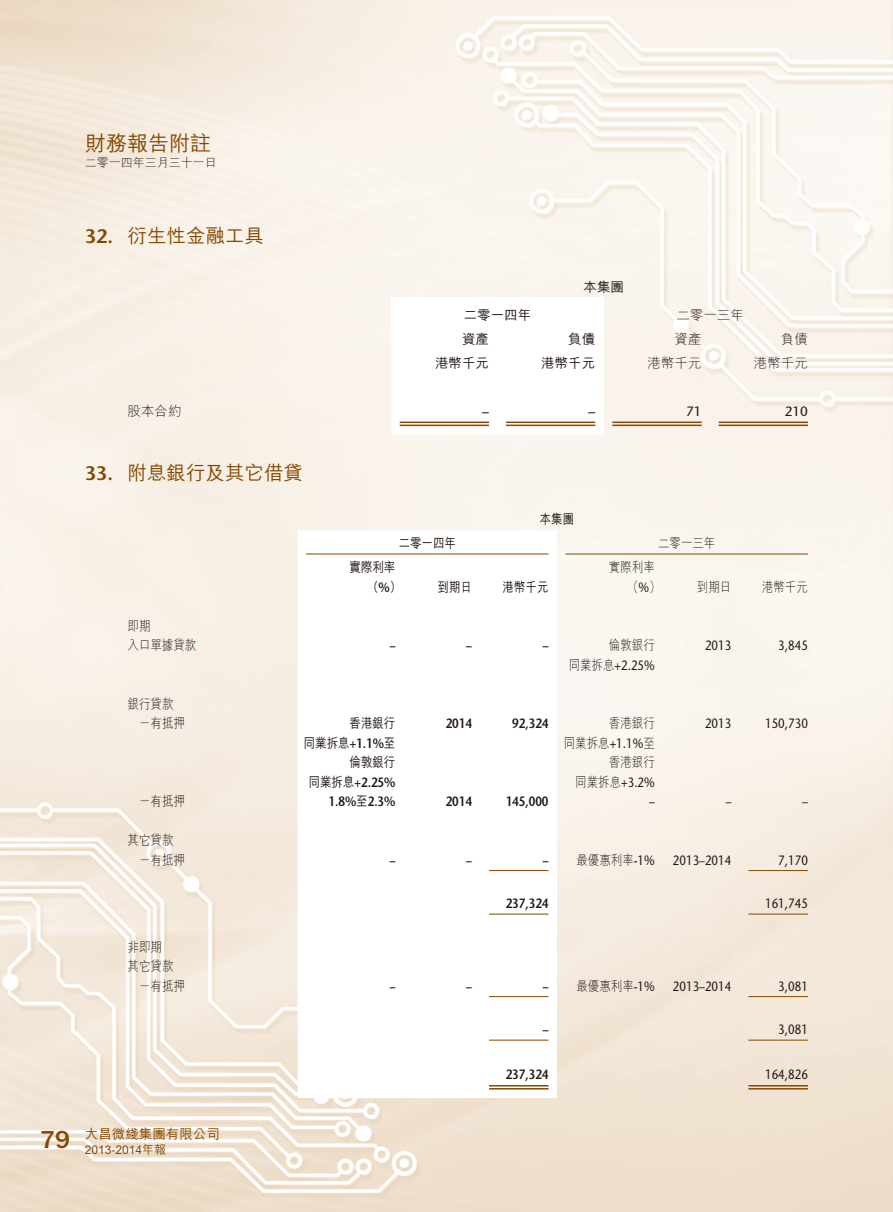
<style>
.page{position:relative;width:893px;height:1212px;background:#fff}
.page>*{position:absolute;margin:0;border:0;box-sizing:border-box;transform-origin:0 0}
.t1{font:21px "M Hei HK Medium E Ten B5 H";color:#844800}
.t2{font:19.5px "M Hei HK Medium E Ten B5 H";color:#844800}
.t3{font:13.5px/19.5px "M Hei HK Light E Ten B5 H";color:#231916;scale:.85 1}
.t4{font:500 13.5px "Stone Sans Std";color:#231916;scale:.85 1}
.t5{font:600 13.5px "Stone Sans Std";color:#231916;scale:.85 1}
.t6{font:13.5px/19.5px "M Hei HK Medium E Ten B5 H";color:#231916;scale:.85 1}
.t7{font:13.5px "M Hei HK Light E Ten B5 H";color:#231916}
.t8{font:13.5px "M Hei HK Medium E Ten B5 H";color:#231916}
.t9{font:13.5px "M Hei HK Medium E Ten B5 H";color:#844800}
.t10{font:500 13.5px "Stone Sans Std";color:#231916}
.t11{font:600 13.5px "Stone Sans Std";color:#231916}
.t12{font:12px "M Hei HK Medium E Ten B5 H";color:#844800}
.t13{font:12px "M Hei HK Light E Ten B5 H";color:#231916}
.s1{font-family:"Stone Sans Std";font-weight:600}
.s2{font-family:"Stone Sans Std";font-weight:500}
.s3{font-family:"M Hei HK Light E Ten B5 H";font-weight:400}
.s4{font-family:"M Hei HK Medium E Ten B5 H";font-weight:400}
</style>
<div class="page">
<img style="left:0;top:0;width:893px;height:1212px">
<div style="left:391px;top:297px;width:213px;height:24px;background:#fff"></div>
<svg style="left:391px;top:321px;width:213px;height:114px"></svg>
<hr style="left:400px;top:422px;width:89px;height:1px;background:#844800">
<hr style="left:400px;top:425px;width:89px;height:1px;background:#844800">
<hr style="left:506px;top:422px;width:89px;height:1px;background:#844800">
<hr style="left:506px;top:425px;width:89px;height:1px;background:#844800">
<hr style="left:612px;top:422px;width:90px;height:1px;background:#844800">
<hr style="left:612px;top:425px;width:90px;height:1px;background:#844800">
<hr style="left:719px;top:422px;width:89px;height:1px;background:#844800">
<hr style="left:719px;top:425px;width:89px;height:1px;background:#844800">
<svg style="left:298px;top:530px;width:259px;height:24px"></svg>
<svg style="left:298px;top:554px;width:259px;height:544px"></svg>
<hr style="left:306px;top:554px;width:243px;height:1px;background:#844800">
<hr style="left:566px;top:554px;width:242px;height:1px;background:#844800">
<hr style="left:489px;top:870px;width:60px;height:1px;background:#844800">
<hr style="left:748px;top:870px;width:60px;height:1px;background:#844800">
<hr style="left:489px;top:914px;width:60px;height:1px;background:#844800">
<hr style="left:748px;top:914px;width:60px;height:1px;background:#844800">
<hr style="left:489px;top:996px;width:60px;height:1px;background:#844800">
<hr style="left:748px;top:996px;width:60px;height:1px;background:#844800">
<hr style="left:489px;top:1040px;width:60px;height:1px;background:#844800">
<hr style="left:748px;top:1040px;width:60px;height:1px;background:#844800">
<hr style="left:489px;top:1085px;width:60px;height:1px;background:#844800">
<hr style="left:489px;top:1088px;width:60px;height:1px;background:#844800">
<hr style="left:748px;top:1085px;width:60px;height:1px;background:#844800">
<hr style="left:748px;top:1088px;width:60px;height:1px;background:#844800">
<h1 class="t1" style="left:85px;top:135px;width:127px">財務報告附註</h1>
<p class="t13" style="left:85px;top:158px;width:133px">二零一四年三月三十一日</p>
<h2 class="t2" style="left:85px;top:228px;width:181px"><span class="s1">32.</span> 衍生性金融工具</h2>
<p class="t8" style="left:584px;top:281px;width:42px">本集團</p>
<p class="t8" style="left:464px;top:310px;width:69px">二零一四年</p>
<p class="t7" style="left:676px;top:310px;width:69px">二零一三年</p>
<p class="t8" style="left:462px;top:334px;width:28px">資產</p>
<p class="t8" style="left:568px;top:334px;width:28px">負債</p>
<p class="t7" style="left:675px;top:334px;width:28px">資產</p>
<p class="t7" style="left:781px;top:334px;width:28px">負債</p>
<p class="t8" style="left:435px;top:358px;width:55px">港幣千元</p>
<p class="t8" style="left:541px;top:358px;width:55px">港幣千元</p>
<p class="t7" style="left:648px;top:358px;width:55px">港幣千元</p>
<p class="t7" style="left:754px;top:358px;width:55px">港幣千元</p>
<p class="t7" style="left:128px;top:406px;width:55px">股本合約</p>
<p class="t11" style="left:482px;top:405px;width:8px">–</p>
<p class="t11" style="left:589px;top:405px;width:8px">–</p>
<p class="t10" style="left:686px;top:405px;width:17px">71</p>
<p class="t10" style="left:785px;top:405px;width:25px">210</p>
<h2 class="t2" style="left:85px;top:465px;width:220px"><span class="s1">33.</span> 附息銀行及其它借貸</h2>
<p class="t3" style="left:128px;top:618px;width:83px">即期<br>入口單據貸款</p>
<p class="t6" style="left:540px;top:511px;width:42px">本集團</p>
<p class="t6" style="left:399px;top:535px;width:69px">二零一四年</p>
<p class="t3" style="left:658px;top:535px;width:69px">二零一三年</p>
<p class="t6" style="left:367px;top:559px;width:42px;text-indent:-17px">實際利率（<span class="s1">%</span>）</p>
<p class="t6" style="left:438px;top:579px;width:42px">到期日</p>
<p class="t6" style="left:503px;top:579px;width:55px">港幣千元</p>
<p class="t3" style="left:627px;top:559px;width:41px;text-indent:-18px">實際利率（<span class="s2">%</span>）</p>
<p class="t5" style="left:390px;top:639px;width:8px">–</p>
<p class="t5" style="left:466px;top:639px;width:8px">–</p>
<p class="t5" style="left:543px;top:639px;width:8px">–</p>
<p class="t3" style="left:609px;top:637px;width:56px">倫敦銀行</p>
<p class="t4" style="left:569px;top:658px;width:103px"><span class="s3">同業拆息</span>+2.25%</p>
<p class="t3" style="left:697px;top:579px;width:42px">到期日</p>
<p class="t3" style="left:762px;top:579px;width:56px">港幣千元</p>
<p class="t4" style="left:705px;top:639px;width:32px">2013</p>
<p class="t4" style="left:778px;top:639px;width:36px">3,845</p>
<p class="t3" style="left:139px;top:696px;width:55px;text-indent:-11px">銀行貸款－有抵押</p>
<p class="t6" style="left:304px;top:715px;width:109px;text-align:right">香港銀行<br>同業拆息<span class="s1">+1.1%</span>至倫敦銀行</p>
<p class="t5" style="left:309px;top:775px;width:104px"><span class="s4">同業拆息</span>+2.25%</p>
<p class="t5" style="left:446px;top:717px;width:32px">2014</p>
<p class="t5" style="left:512px;top:717px;width:44px">92,324</p>
<p class="t3" style="left:564px;top:715px;width:109px;text-align:right">香港銀行<br>同業拆息<span class="s2">+1.1%</span>至香港銀行</p>
<p class="t4" style="left:575px;top:775px;width:95px"><span class="s3">同業拆息</span>+3.2%</p>
<p class="t4" style="left:705px;top:717px;width:32px">2013</p>
<p class="t4" style="left:765px;top:717px;width:52px">150,730</p>
<p class="t3" style="left:139px;top:793px;width:55px">－有抵押</p>
<p class="t5" style="left:329px;top:795px;width:80px">1.8%<span class="s4">至</span>2.3%</p>
<p class="t5" style="left:446px;top:795px;width:32px">2014</p>
<p class="t5" style="left:506px;top:795px;width:52px">145,000</p>
<p class="t4" style="left:649px;top:795px;width:8px">–</p>
<p class="t4" style="left:726px;top:795px;width:8px">–</p>
<p class="t4" style="left:802px;top:795px;width:8px">–</p>
<p class="t3" style="left:139px;top:832px;width:55px;text-indent:-11px">其它貸款－有抵押</p>
<p class="t5" style="left:390px;top:853px;width:8px">–</p>
<p class="t5" style="left:466px;top:853px;width:8px">–</p>
<p class="t3" style="left:543px;top:852px;width:133px"><span class="s1">–</span> 最優惠利率<span class="s2">-1%</span></p>
<p class="t4" style="left:673px;top:853px;width:70px">2013–2014</p>
<p class="t4" style="left:778px;top:853px;width:36px">7,170</p>
<p class="t5" style="left:506px;top:897px;width:52px">237,324</p>
<p class="t4" style="left:765px;top:897px;width:52px">161,745</p>
<p class="t3" style="left:128px;top:939px;width:42px">非即期</p>
<p class="t3" style="left:128px;top:958px;width:56px">其它貸款</p>
<p class="t3" style="left:139px;top:978px;width:56px">－有抵押</p>
<p class="t5" style="left:390px;top:979px;width:8px">–</p>
<p class="t5" style="left:466px;top:979px;width:8px">–</p>
<p class="t3" style="left:543px;top:978px;width:133px"><span class="s1">–</span> 最優惠利率<span class="s2">-1%</span></p>
<p class="t4" style="left:673px;top:979px;width:70px">2013–2014</p>
<p class="t4" style="left:778px;top:979px;width:36px">3,081</p>
<p class="t5" style="left:543px;top:1023px;width:8px">–</p>
<p class="t4" style="left:778px;top:1023px;width:36px">3,081</p>
<p class="t5" style="left:506px;top:1068px;width:52px">237,324</p>
<p class="t4" style="left:765px;top:1068px;width:52px">164,826</p>
<p class="t9" style="left:85px;top:1129px;width:136px">大昌微綫集團有限公司</p>
<p class="t12" style="left:40px;top:1145px;width:128px"><sup>79</sup> 2013-2014年報</p>
</div>
